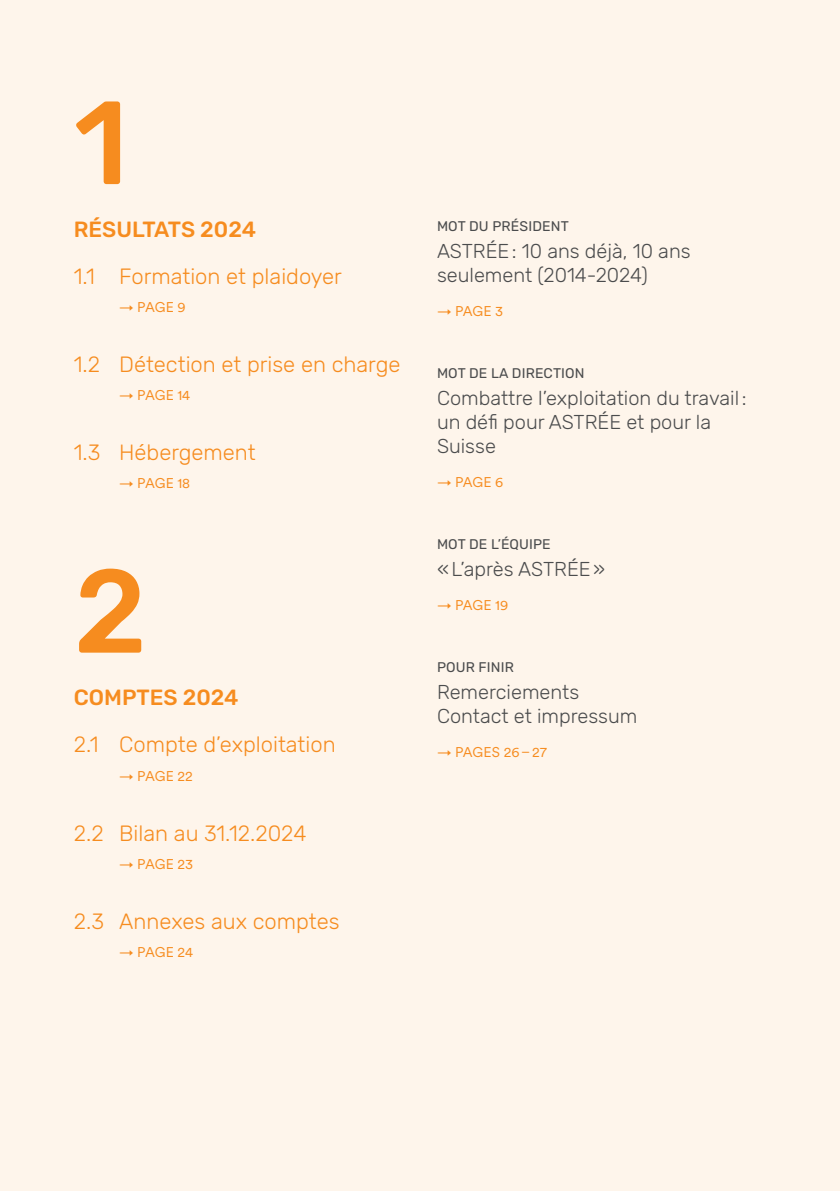
<style>
.page{position:relative;width:840px;height:1191px;background:#fff}
.page>*{position:absolute;margin:0;border:0;box-sizing:border-box;transform-origin:0 0}
.t1{font:500 118px "Rubik";color:#f68c1f}
.t2{font:300 22px "Rubik";color:#f68c1f}
.t3{font:500 22px "Rubik";color:#f68c1f}
.t4{font:300 20px/24px "Rubik";color:#4b4c4d}
.t5{font:14px "Circular XX";letter-spacing:-.015em;color:#f68c1f}
.t6{font:14px "Rubik";letter-spacing:.01em;color:#4b4c4d}
</style>
<div class="page">
<div style="left:0;top:0;width:839px;height:1191px;background:#fef5eb"></div>
<h1 class="t1" style="left:74px;top:77px;width:56px">1</h1>
<p class="t3" style="left:74px;top:217px;width:184px">RÉSULTATS 2024</p>
<p class="t2" style="left:74px;top:264px;width:269px">1.1 Formation et plaidoyer</p>
<p class="t5" style="left:119px;top:298px;width:68px">→ PAGE 9</p>
<p class="t2" style="left:74px;top:352px;width:328px">1.2 Détection et prise en charge</p>
<p class="t5" style="left:119px;top:386px;width:73px">→ PAGE 14</p>
<p class="t2" style="left:74px;top:440px;width:183px">1.3 Hébergement</p>
<p class="t5" style="left:119px;top:474px;width:72px">→ PAGE 18</p>
<h1 class="t1" style="left:74px;top:546px;width:75px">2</h1>
<p class="t3" style="left:74px;top:685px;width:166px">COMPTES 2024</p>
<p class="t2" style="left:74px;top:732px;width:263px">2.1 Compte d’exploitation</p>
<p class="t5" style="left:119px;top:766px;width:75px">→ PAGE 22</p>
<p class="t2" style="left:74px;top:820px;width:234px">2.2 Bilan au 31.12.2024</p>
<p class="t5" style="left:119px;top:854px;width:75px">→ PAGE 23</p>
<p class="t2" style="left:74px;top:908px;width:267px">2.3 Annexes aux comptes</p>
<p class="t5" style="left:119px;top:942px;width:75px">→ PAGE 24</p>
<p class="t6" style="left:437px;top:219px;width:133px">MOT DU PRÉSIDENT</p>
<p class="t4" style="left:437px;top:240px;width:255px">ASTRÉE: 10 ans déjà, 10 ans seulement (2014‑2024)</p>
<p class="t5" style="left:437px;top:302px;width:68px">→ PAGE 3</p>
<p class="t6" style="left:437px;top:365px;width:149px">MOT DE LA DIRECTION</p>
<p class="t4" style="left:437px;top:387px;width:311px">Combattre l’exploitation du travail : un défi pour ASTRÉE et pour la<br>Suisse</p>
<p class="t5" style="left:437px;top:473px;width:68px">→ PAGE 6</p>
<p class="t6" style="left:437px;top:536px;width:115px">MOT DE L’ÉQUIPE</p>
<p class="t4" style="left:437px;top:557px;width:170px">«L’après ASTRÉE»</p>
<p class="t5" style="left:437px;top:595px;width:73px">→ PAGE 19</p>
<p class="t6" style="left:437px;top:659px;width:78px">POUR FINIR</p>
<p class="t4" style="left:437px;top:680px;width:202px">Remerciements<br>Contact et impressum</p>
<p class="t5" style="left:437px;top:742px;width:111px">→ PAGES 26–27</p>
</div>
